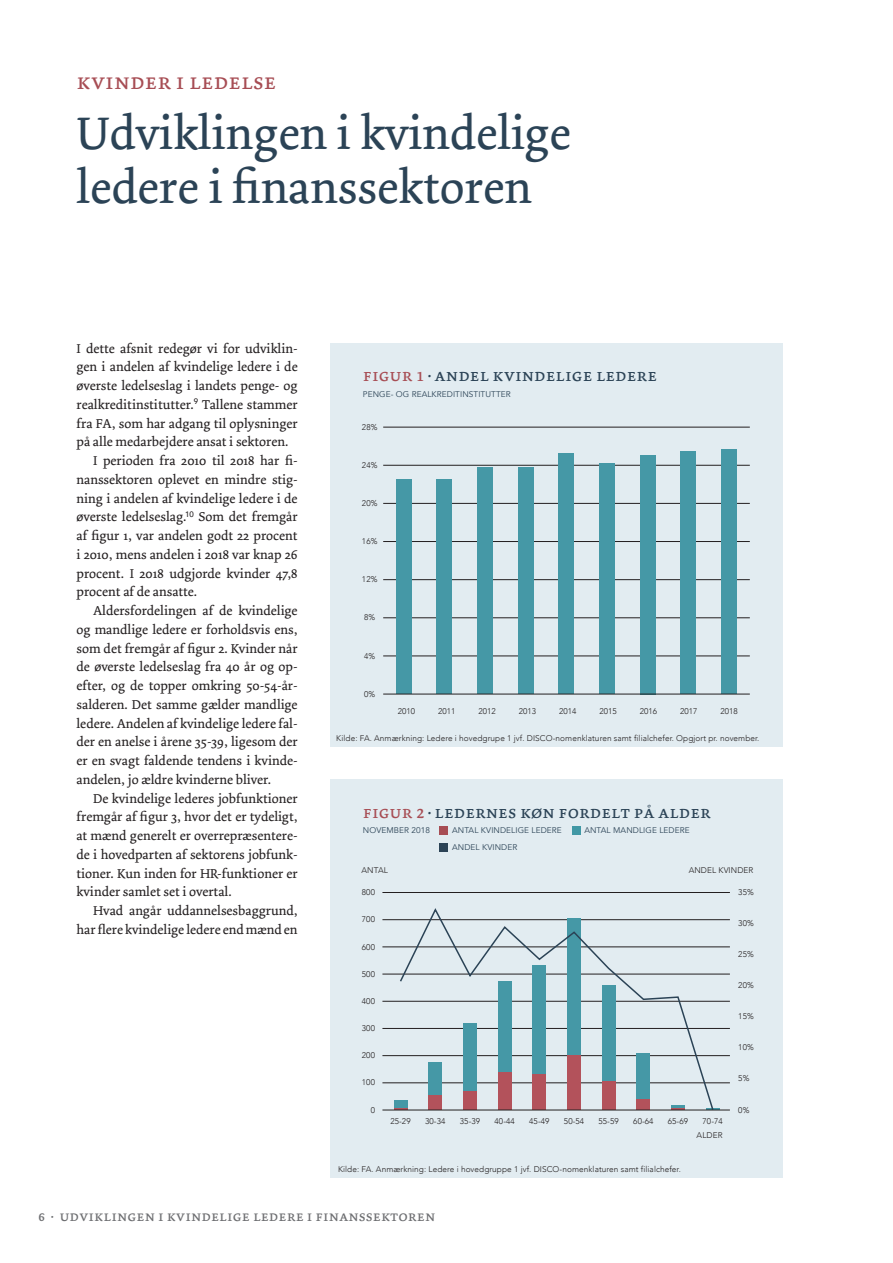
<style>
.page{position:relative;width:893px;height:1263px;background:#fff}
.page>*{position:absolute;margin:0;border:0;box-sizing:border-box;transform-origin:0 0}
.t1{font:48px/54px "Dolly";color:#2b4356}
.t2{font:23.1px "Dolly Small Caps";color:#a74d54}
.t3{font:18px "Dolly Small Caps";color:#2b4356}
.t4{font:15px "Dolly Small Caps";color:#6d6e71}
.t5{font:13.5px "Dolly";color:#231f20}
.t6{font:300 8.25px/13.8px "Avenir";letter-spacing:.01em;color:#231f20;text-align:right}
.t7{font:8.25px "Avenir";letter-spacing:.01em;color:#2b4356}
.s1{color:#a74d54}
</style>
<div class="page">
<div style="left:330px;top:343px;width:452px;height:404px;background:#e2ecf1"></div>
<hr style="left:383px;top:465px;width:367px;height:1px;background:#231f20">
<hr style="left:383px;top:503px;width:367px;height:1px;background:#231f20">
<hr style="left:383px;top:427px;width:367px;height:1px;background:#231f20">
<hr style="left:383px;top:541px;width:367px;height:1px;background:#231f20">
<hr style="left:383px;top:579px;width:367px;height:1px;background:#231f20">
<hr style="left:383px;top:617px;width:367px;height:1px;background:#231f20">
<hr style="left:383px;top:656px;width:367px;height:1px;background:#231f20">
<div style="left:396px;top:479px;width:16px;height:215px;background:#4598a6"></div>
<div style="left:436px;top:479px;width:16px;height:215px;background:#4598a6"></div>
<div style="left:477px;top:468px;width:16px;height:226px;background:#4598a6"></div>
<div style="left:518px;top:468px;width:16px;height:226px;background:#4598a6"></div>
<div style="left:558px;top:453px;width:16px;height:241px;background:#4598a6"></div>
<div style="left:599px;top:463px;width:16px;height:231px;background:#4598a6"></div>
<div style="left:640px;top:455px;width:16px;height:239px;background:#4598a6"></div>
<div style="left:680px;top:451px;width:16px;height:243px;background:#4598a6"></div>
<div style="left:721px;top:450px;width:16px;height:244px;background:#4598a6"></div>
<hr style="left:383px;top:694px;width:367px;height:1px;background:#231f20">
<div style="left:330px;top:779px;width:452px;height:399px;background:#e2ecf1"></div>
<div style="left:439px;top:826px;width:9px;height:9px;background:#a74d54"></div>
<div style="left:572px;top:826px;width:8px;height:9px;background:#4198a5"></div>
<div style="left:439px;top:843px;width:9px;height:9px;background:#2b4356"></div>
<hr style="left:382px;top:1082px;width:348px;height:1px;background:#231f20">
<hr style="left:382px;top:1055px;width:348px;height:1px;background:#231f20">
<hr style="left:382px;top:1028px;width:348px;height:1px;background:#231f20">
<hr style="left:382px;top:1001px;width:348px;height:1px;background:#231f20">
<hr style="left:382px;top:974px;width:348px;height:1px;background:#231f20">
<hr style="left:382px;top:947px;width:348px;height:1px;background:#231f20">
<hr style="left:382px;top:919px;width:348px;height:1px;background:#231f20">
<hr style="left:382px;top:892px;width:348px;height:1px;background:#231f20">
<div style="left:394px;top:1101px;width:13px;height:7px;background:#4598a6"></div>
<svg style="left:398px;top:908px;width:317px;height:202px"></svg>
<hr style="left:382px;top:1110px;width:348px;height:1px;background:#231f20">
<h2 class="t2" style="left:77px;top:68px;width:201px">kvinder i ledelse</h2>
<h1 class="t1" style="left:77px;top:107px;width:496px">Udviklingen i kvindelige ledere i finanssektoren</h1>
<p class="t5" style="left:77px;top:340px;width:223px">I dette afsnit redegør vi for udviklin-</p>
<p class="t5" style="left:77px;top:359px;width:223px">gen i andelen af kvindelige ledere i de</p>
<p class="t5" style="left:77px;top:378px;width:223px">øverste ledelseslag i landets penge- og</p>
<p class="t5" style="left:77px;top:396px;width:223px">realkreditinstitutter.<sup>9</sup> Tallene stammer</p>
<p class="t5" style="left:77px;top:415px;width:223px">fra FA, som har adgang til oplysninger</p>
<p class="t5" style="left:77px;top:434px;width:213px">på alle medarbejdere ansat i sektoren.</p>
<p class="t5" style="left:93px;top:453px;width:206px">I perioden fra 2010 til 2018 har fi-</p>
<p class="t5" style="left:77px;top:471px;width:223px">nanssektoren oplevet en mindre stig-</p>
<p class="t5" style="left:77px;top:490px;width:223px">ning i andelen af kvindelige ledere i de</p>
<p class="t5" style="left:77px;top:509px;width:223px">øverste ledelseslag.<sup>10</sup> Som det fremgår</p>
<p class="t5" style="left:77px;top:528px;width:223px">af figur 1, var andelen godt 22 procent</p>
<p class="t5" style="left:77px;top:546px;width:223px">i 2010, mens andelen i 2018 var knap 26</p>
<p class="t5" style="left:77px;top:565px;width:223px">procent. I 2018 udgjorde kvinder 47,8</p>
<p class="t5" style="left:77px;top:584px;width:122px">procent af de ansatte.</p>
<p class="t5" style="left:93px;top:603px;width:206px">Aldersfordelingen af de kvindelige</p>
<p class="t5" style="left:77px;top:621px;width:223px">og mandlige ledere er forholdsvis ens,</p>
<p class="t5" style="left:77px;top:640px;width:223px">som det fremgår af figur 2. Kvinder når</p>
<p class="t5" style="left:77px;top:659px;width:223px">de øverste ledelseslag fra 40 år og op-</p>
<p class="t5" style="left:77px;top:678px;width:223px">efter, og de topper omkring 50-54-år-</p>
<p class="t5" style="left:77px;top:696px;width:223px">salderen. Det samme gælder mandlige</p>
<p class="t5" style="left:77px;top:715px;width:223px">ledere. Andelen af kvindelige ledere fal-</p>
<p class="t5" style="left:77px;top:734px;width:223px">der en anelse i årene 35-39, ligesom der</p>
<p class="t5" style="left:77px;top:753px;width:223px">er en svagt faldende tendens i kvinde-</p>
<p class="t5" style="left:77px;top:771px;width:196px">andelen, jo ældre kvinderne bliver.</p>
<p class="t5" style="left:93px;top:790px;width:206px">De kvindelige lederes jobfunktioner</p>
<p class="t5" style="left:77px;top:809px;width:223px">fremgår af figur 3, hvor det er tydeligt,</p>
<p class="t5" style="left:77px;top:828px;width:223px">at mænd generelt er overrepræsentere-</p>
<p class="t5" style="left:77px;top:846px;width:223px">de i hovedparten af sektorens jobfunk-</p>
<p class="t5" style="left:77px;top:865px;width:223px">tioner. Kun inden for HR-funktioner er</p>
<p class="t5" style="left:77px;top:884px;width:157px">kvinder samlet set i overtal.</p>
<p class="t5" style="left:93px;top:903px;width:206px">Hvad angår uddannelsesbaggrund,</p>
<p class="t5" style="left:77px;top:921px;width:223px">har flere kvindelige ledere end mænd en</p>
<h3 class="t3" style="left:363px;top:364px;width:296px"><span class="s1">figur 1</span> · andel kvindelige ledere</h3>
<p class="t7" style="left:363px;top:389px;width:149px">PENGE- OG REALKREDITINSTITUTTER</p>
<p class="t6" style="left:362px;top:420px;width:17px">28%</p>
<p class="t6" style="left:362px;top:458px;width:17px">24%</p>
<p class="t6" style="left:362px;top:496px;width:17px">20%</p>
<p class="t6" style="left:362px;top:534px;width:17px">16%</p>
<p class="t6" style="left:362px;top:572px;width:17px">12%</p>
<p class="t6" style="left:364px;top:611px;width:13px">8%</p>
<p class="t6" style="left:364px;top:649px;width:13px">4%</p>
<p class="t6" style="left:364px;top:687px;width:13px">0%</p>
<p class="t6" style="left:398px;top:704px;width:19px">2010</p>
<p class="t6" style="left:438px;top:704px;width:19px">2011</p>
<p class="t6" style="left:478px;top:704px;width:19px">2012</p>
<p class="t6" style="left:519px;top:704px;width:19px">2013</p>
<p class="t6" style="left:559px;top:704px;width:19px">2014</p>
<p class="t6" style="left:599px;top:704px;width:19px">2015</p>
<p class="t6" style="left:640px;top:704px;width:19px">2016</p>
<p class="t6" style="left:680px;top:704px;width:19px">2017</p>
<p class="t6" style="left:720px;top:704px;width:19px">2018</p>
<p class="t6" style="left:336px;top:731px;width:425px">Kilde: FA. Anmærkning: Ledere i hovedgrupe 1 jvf. DISCO-nomenklaturen samt filialchefer. Opgjort pr. november.</p>
<h3 class="t3" style="left:363px;top:801px;width:350px"><span class="s1">figur 2</span> · ledernes køn fordelt på alder</h3>
<p class="t7" style="left:363px;top:825px;width:69px">NOVEMBER 2018</p>
<p class="t7" style="left:452px;top:825px;width:111px">ANTAL KVINDELIGE LEDERE</p>
<p class="t7" style="left:584px;top:825px;width:107px">ANTAL MANDLIGE LEDERE</p>
<p class="t7" style="left:452px;top:842px;width:67px">ANDEL KVINDER</p>
<p class="t6" style="left:362px;top:863px;width:28px">ANTAL</p>
<p class="t6" style="left:689px;top:863px;width:66px">ANDEL KVINDER</p>
<p class="t6" style="left:362px;top:885px;width:15px">800</p>
<p class="t6" style="left:362px;top:912px;width:15px">700</p>
<p class="t6" style="left:362px;top:940px;width:15px">600</p>
<p class="t6" style="left:362px;top:967px;width:15px">500</p>
<p class="t6" style="left:362px;top:994px;width:15px">400</p>
<p class="t6" style="left:362px;top:1021px;width:15px">300</p>
<p class="t6" style="left:362px;top:1048px;width:15px">200</p>
<p class="t6" style="left:362px;top:1075px;width:15px">100</p>
<p class="t6" style="left:371px;top:1103px;width:6px">0</p>
<p class="t6" style="left:390px;top:1114px;width:22px">25-29</p>
<p class="t6" style="left:425px;top:1114px;width:22px">30-34</p>
<p class="t6" style="left:460px;top:1114px;width:22px">35-39</p>
<p class="t6" style="left:495px;top:1114px;width:22px">40-44</p>
<p class="t6" style="left:529px;top:1114px;width:22px">45-49</p>
<p class="t6" style="left:564px;top:1114px;width:22px">50-54</p>
<p class="t6" style="left:598px;top:1114px;width:22px">55-59</p>
<p class="t6" style="left:633px;top:1114px;width:22px">60-64</p>
<p class="t6" style="left:668px;top:1114px;width:22px">65-69</p>
<p class="t6" style="left:697px;top:1114px;width:28px">70-74<br>ALDER</p>
<p class="t6" style="left:338px;top:1162px;width:344px">Kilde: FA. Anmærkning: Ledere i hovedgruppe 1 jvf. DISCO-nomenklaturen samt filialchefer.</p>
<p class="t6" style="left:738px;top:885px;width:17px">35%</p>
<p class="t6" style="left:738px;top:916px;width:17px">30%</p>
<p class="t6" style="left:738px;top:947px;width:17px">25%</p>
<p class="t6" style="left:738px;top:978px;width:17px">20%</p>
<p class="t6" style="left:738px;top:1010px;width:17px">15%</p>
<p class="t6" style="left:738px;top:1041px;width:17px">10%</p>
<p class="t6" style="left:738px;top:1072px;width:13px">5%</p>
<p class="t6" style="left:738px;top:1103px;width:13px">0%</p>
<p class="t4" style="left:38px;top:1207px;width:399px">6 · udviklingen i kvindelige ledere i finanssektoren</p>
</div>
